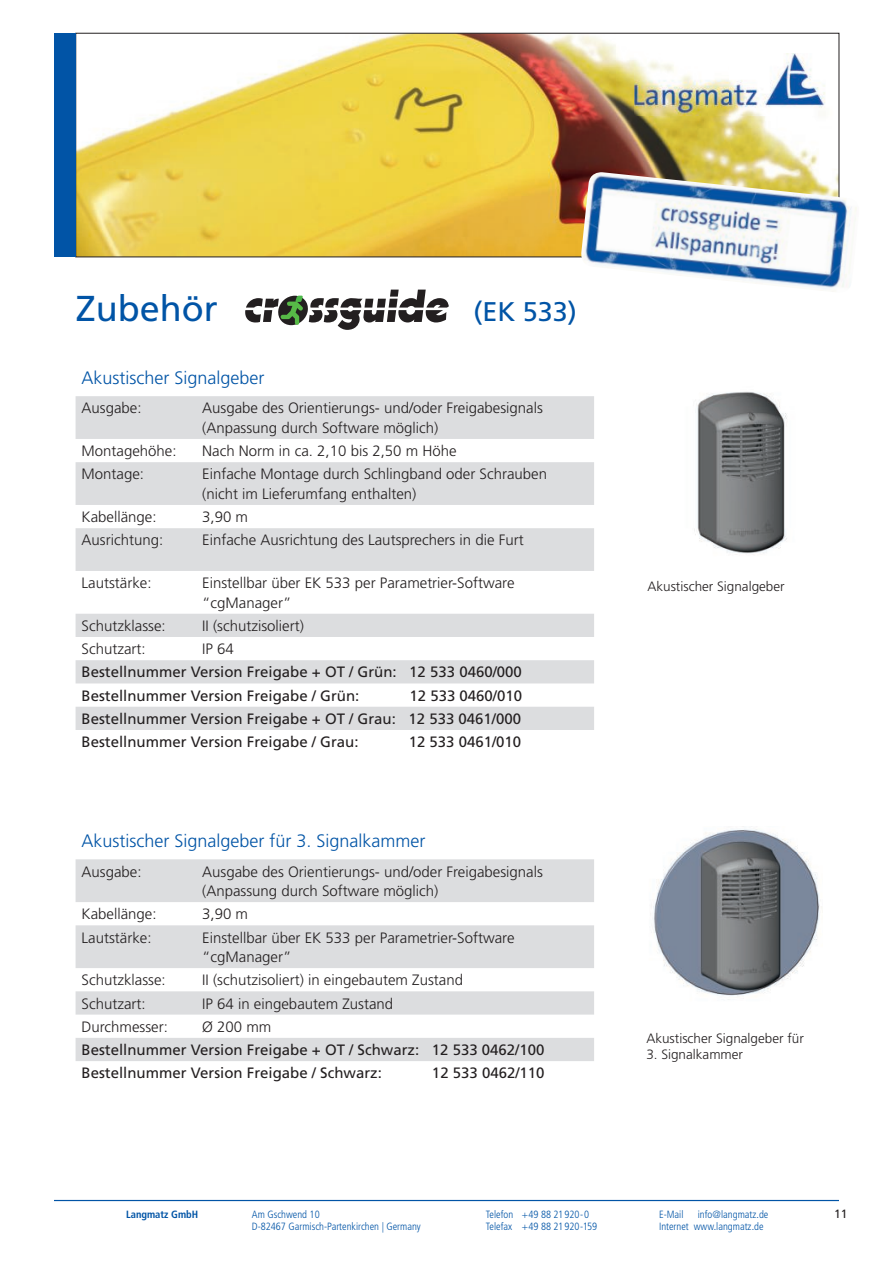
<style>
.page{position:relative;width:893px;height:1263px;background:#fff}
.page>*{position:absolute;margin:0;border:0;box-sizing:border-box;transform-origin:0 0}
.t1{font:36px "Frutiger LT";color:#0154a6}
.t2{font:27px "Frutiger LT";color:#0154a6}
.t3{font:300 18px "Frutiger LT";color:#0154a6}
.t4{font:300 15px/19.5px "Frutiger LT";color:#231f20}
.t5{font:15px/23.2px "Frutiger LT";color:#231f20}
.t6{font:300 13.5px "Frutiger LT";color:#231f20}
.t7{font:12px "Frutiger LT";color:#231f20}
.t8{font:300 condensed 10.5px "Frutiger LT";color:#0154a6}
.t9{font:700 condensed 10.5px "Frutiger LT";color:#0154a6}
</style>
<div class="page">
<img style="left:78px;top:35px;width:740px;height:220px">
<div style="left:54px;top:33px;width:22px;height:224px;background:#0154a6"></div>
<img style="left:634px;top:53px;width:191px;height:63px">
<hr style="left:54px;top:1200px;width:785px;height:1px;background:#0154a6">
<svg style="left:76px;top:396px;width:518px;height:334px;fill:#dcdddf"></svg>
<svg style="left:76px;top:859px;width:518px;height:202px;fill:#dcdddf"></svg>
<img style="left:650px;top:829px;width:172px;height:171px">
<svg style="left:245px;top:290px;width:204px;height:40px"></svg>
<img style="left:580px;top:172px;width:277px;height:120px">
<img style="left:694px;top:392px;width:93px;height:163px">
<h1 class="t1" style="left:76px;top:287px;width:144px">Zubehör</h1>
<h2 class="t2" style="left:473px;top:296px;width:105px">(EK 533)</h2>
<p class="t3" style="left:82px;top:367px;width:185px">Akustischer Signalgeber</p>
<p class="t4" style="left:82px;top:399px;width:62px">Ausgabe:</p>
<p class="t4" style="left:202px;top:399px;width:342px">Ausgabe des Orientierungs- und/oder Freigabesignals (Anpassung durch Software möglich)</p>
<p class="t4" style="left:82px;top:441px;width:97px">Montagehöhe:</p>
<p class="t4" style="left:202px;top:441px;width:256px">Nach Norm in ca. 2,10 bis 2,50 m Höhe</p>
<p class="t4" style="left:82px;top:465px;width:64px">Montage:</p>
<p class="t4" style="left:202px;top:465px;width:346px">Einfache Montage durch Schlingband oder Schrauben (nicht im Lieferumfang enthalten)</p>
<p class="t4" style="left:82px;top:507px;width:77px">Kabellänge:</p>
<p class="t4" style="left:202px;top:507px;width:47px">3,90 m</p>
<p class="t4" style="left:82px;top:531px;width:83px">Ausrichtung:</p>
<p class="t4" style="left:202px;top:531px;width:323px">Einfache Ausrichtung des Lautsprechers in die Furt</p>
<p class="t4" style="left:82px;top:573px;width:71px">Lautstärke:</p>
<p class="t4" style="left:202px;top:573px;width:314px">Einstellbar über EK 533 per Parametrier-Software “cgManager”</p>
<p class="t4" style="left:82px;top:616px;width:86px">Schutzklasse:</p>
<p class="t4" style="left:202px;top:616px;width:103px">II (schutzisoliert)</p>
<p class="t4" style="left:82px;top:639px;width:66px">Schutzart:</p>
<p class="t4" style="left:202px;top:639px;width:33px">IP 64</p>
<p class="t5" style="left:82px;top:661px;width:442px">Bestellnummer Version Freigabe + OT / Grün: 12 533 0460/000<br>Bestellnummer Version Freigabe / Grün:</p>
<p class="t5" style="left:82px;top:684px;width:442px;text-align:justify;text-indent:328px">12 533 0460/010<br>Bestellnummer Version Freigabe + OT / Grau: 12 533 0461/000<br>Bestellnummer Version Freigabe / Grau:</p>
<p class="t5" style="left:409px;top:730px;width:114px">12 533 0461/010</p>
<p class="t3" style="left:82px;top:830px;width:346px">Akustischer Signalgeber für 3. Signalkammer</p>
<p class="t4" style="left:82px;top:862px;width:62px">Ausgabe:</p>
<p class="t4" style="left:202px;top:862px;width:342px">Ausgabe des Orientierungs- und/oder Freigabesignals (Anpassung durch Software möglich)</p>
<p class="t4" style="left:82px;top:905px;width:77px">Kabellänge:</p>
<p class="t4" style="left:202px;top:905px;width:47px">3,90 m</p>
<p class="t4" style="left:82px;top:928px;width:71px">Lautstärke:</p>
<p class="t4" style="left:202px;top:928px;width:314px">Einstellbar über EK 533 per Parametrier-Software “cgManager”</p>
<p class="t4" style="left:82px;top:971px;width:86px">Schutzklasse:</p>
<p class="t4" style="left:202px;top:971px;width:262px">II (schutzisoliert) in eingebautem Zustand</p>
<p class="t4" style="left:82px;top:994px;width:66px">Schutzart:</p>
<p class="t4" style="left:202px;top:994px;width:192px">IP 64 in eingebautem Zustand</p>
<p class="t4" style="left:82px;top:1017px;width:88px">Durchmesser:</p>
<p class="t4" style="left:202px;top:1017px;width:71px">Ø 200 mm</p>
<p class="t5" style="left:82px;top:1038px;width:464px">Bestellnummer Version Freigabe + OT / Schwarz: 12 533 0462/100<br>Bestellnummer Version Freigabe / Schwarz:</p>
<p class="t5" style="left:432px;top:1061px;width:114px">12 533 0462/110</p>
<p class="t6" style="left:647px;top:578px;width:139px">Akustischer Signalgeber</p>
<p class="t6" style="left:646px;top:1031px;width:159px">Akustischer Signalgeber für</p>
<p class="t6" style="left:646px;top:1047px;width:98px">3. Signalkammer</p>
<p class="t9" style="left:126px;top:1207px;width:74px">Langmatz GmbH</p>
<p class="t8" style="left:252px;top:1208px;width:69px">Am Gschwend 10</p>
<p class="t8" style="left:486px;top:1208px;width:105px">Telefon +49 88 21 920-0</p>
<p class="t8" style="left:659px;top:1208px;width:26px">E-Mail</p>
<p class="t8" style="left:698px;top:1208px;width:72px">info@langmatz.de</p>
<p class="t8" style="left:252px;top:1221px;width:170px">D-82467 Garmisch-Partenkirchen | Germany</p>
<p class="t8" style="left:486px;top:1221px;width:113px">Telefax +49 88 21 920-159</p>
<p class="t8" style="left:659px;top:1221px;width:106px">Internet www.langmatz.de</p>
<p class="t7" style="left:834px;top:1207px;width:15px">11</p>
</div>
